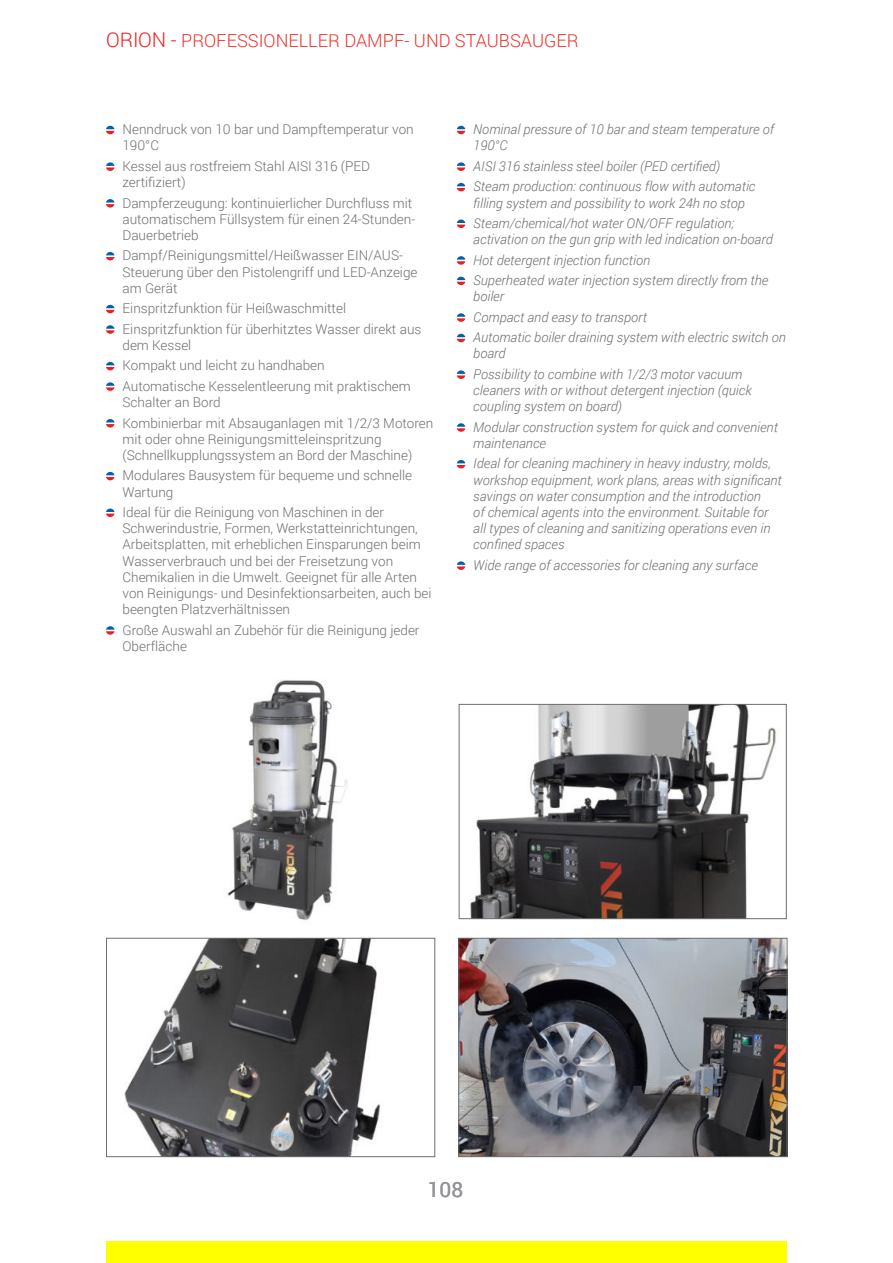
<style>
.page{position:relative;width:893px;height:1263px;background:#fff}
.page>*{position:absolute;margin:0;border:0;box-sizing:border-box;transform-origin:0 0}
.t1{font:21px "Roboto";color:#939598}
.t2{font:300 18px "Roboto";color:#ee312b}
.t3{font:300 13.5px/16.2px "Roboto";color:#6d6e71}
.t4{font:italic 300 13.5px/16.2px "Roboto";color:#6d6e71}
.s1{font-size:20.4px;color:#ee1d23}
</style>
<div class="page">
<div style="left:106px;top:1242px;width:681px;height:21px;background:#ff0"></div>
<img style="left:460px;top:940px;width:325px;height:215px">
<div style="left:458px;top:938px;width:329px;height:219px;border:1px solid #6d6e71"></div>
<img style="left:124px;top:940px;width:257px;height:215px">
<div style="left:106px;top:938px;width:329px;height:219px;border:1px solid #6d6e71"></div>
<img style="left:470px;top:706px;width:306px;height:211px">
<div style="left:459px;top:704px;width:328px;height:215px;border:1px solid #6d6e71"></div>
<img style="left:227px;top:680px;width:121px;height:241px">
<svg style="left:106px;top:126px;width:8px;height:8px"></svg>
<svg style="left:106px;top:162px;width:8px;height:9px"></svg>
<svg style="left:106px;top:199px;width:8px;height:9px"></svg>
<svg style="left:106px;top:252px;width:8px;height:8px"></svg>
<svg style="left:106px;top:305px;width:8px;height:8px"></svg>
<svg style="left:106px;top:325px;width:8px;height:9px"></svg>
<svg style="left:106px;top:362px;width:8px;height:8px"></svg>
<svg style="left:106px;top:382px;width:8px;height:9px"></svg>
<svg style="left:106px;top:419px;width:8px;height:8px"></svg>
<svg style="left:106px;top:472px;width:8px;height:8px"></svg>
<svg style="left:106px;top:508px;width:8px;height:9px"></svg>
<svg style="left:106px;top:626px;width:8px;height:9px"></svg>
<svg style="left:457px;top:126px;width:8px;height:8px"></svg>
<svg style="left:457px;top:162px;width:8px;height:9px"></svg>
<svg style="left:457px;top:183px;width:8px;height:8px"></svg>
<svg style="left:457px;top:220px;width:8px;height:8px"></svg>
<svg style="left:457px;top:256px;width:8px;height:9px"></svg>
<svg style="left:457px;top:277px;width:8px;height:8px"></svg>
<svg style="left:457px;top:313px;width:8px;height:9px"></svg>
<svg style="left:457px;top:334px;width:8px;height:8px"></svg>
<svg style="left:457px;top:370px;width:8px;height:9px"></svg>
<svg style="left:457px;top:423px;width:8px;height:9px"></svg>
<svg style="left:457px;top:460px;width:8px;height:8px"></svg>
<svg style="left:457px;top:561px;width:8px;height:9px"></svg>
<h2 class="t2" style="left:106px;top:32px;width:474px"><span class="s1">ORION -</span> PROFESSIONELLER DAMPF- UND STAUBSAUGER</h2>
<p class="t3" style="left:122px;top:122px;width:293px">Nenndruck von 10 bar und Dampftemperatur von<br>190°C</p>
<p class="t3" style="left:122px;top:159px;width:249px">Kessel aus rostfreiem Stahl AISI 316 (PED zertifiziert)</p>
<p class="t3" style="left:122px;top:196px;width:294px">Dampferzeugung: kontinuierlicher Durchfluss mit automatischem Füllsystem für einen 24-Stunden-<br>Dauerbetrieb</p>
<p class="t3" style="left:122px;top:248px;width:296px">Dampf/Reinigungsmittel/Heißwasser EIN/AUS-<br>Steuerung über den Pistolengriff und LED-Anzeige am Gerät</p>
<p class="t3" style="left:122px;top:299px;width:300px;line-height:20.4px">Einspritzfunktion für Heißwaschmittel<br>Einspritzfunktion für überhitztes Wasser direkt aus</p>
<p class="t3" style="left:122px;top:336px;width:290px;line-height:20.4px">dem Kessel<br>Kompakt und leicht zu handhaben<br>Automatische Kesselentleerung mit praktischem</p>
<p class="t3" style="left:122px;top:393px;width:312px;line-height:20.4px">Schalter an Bord<br>Kombinierbar mit Absauganlagen mit 1/2/3 Motoren</p>
<p class="t3" style="left:122px;top:432px;width:291px">mit oder ohne Reinigungsmitteleinspritzung (Schnellkupplungssystem an Bord der Maschine)</p>
<p class="t3" style="left:122px;top:468px;width:291px">Modulares Bausystem für bequeme und schnelle<br>Wartung</p>
<p class="t3" style="left:122px;top:505px;width:311px">Ideal für die Reinigung von Maschinen in der Schwerindustrie, Formen, Werkstatteinrichtungen, Arbeitsplatten, mit erheblichen Einsparungen beim Wasserverbrauch und bei der Freisetzung von Chemikalien in die Umwelt. Geeignet für alle Arten von Reinigungs- und Desinfektionsarbeiten, auch bei beengten Platzverhältnissen</p>
<p class="t3" style="left:122px;top:623px;width:299px">Große Auswahl an Zubehör für die Reinigung jeder<br>Oberfläche</p>
<p class="t4" style="left:473px;top:122px;width:302px">Nominal pressure of 10 bar and steam temperature of<br>190°C</p>
<p class="t4" style="left:473px;top:155px;width:284px;line-height:20.4px">AISI 316 stainless steel boiler (PED certified)<br>Steam production: continuous flow with automatic</p>
<p class="t4" style="left:473px;top:192px;width:273px;line-height:20.4px">filling system and possibility to work 24h no stop<br>Steam/chemical/hot water ON/OFF regulation;</p>
<p class="t4" style="left:473px;top:230px;width:301px;line-height:20.4px">activation on the gun grip with led indication on-board<br>Hot detergent injection function<br>Superheated water injection system directly from the</p>
<p class="t4" style="left:473px;top:287px;width:314px;line-height:20.4px">boiler<br>Compact and easy to transport<br>Automatic boiler draining system with electric switch on</p>
<p class="t4" style="left:473px;top:344px;width:271px;line-height:20.4px">board<br>Possibility to combine with 1/2/3 motor vacuum</p>
<p class="t4" style="left:473px;top:383px;width:280px">cleaners with or without detergent injection (quick coupling system on board)</p>
<p class="t4" style="left:473px;top:420px;width:306px">Modular construction system for quick and convenient maintenance</p>
<p class="t4" style="left:473px;top:456px;width:310px">Ideal for cleaning machinery in heavy industry, molds, workshop equipment, work plans, areas with significant savings on water consumption and the introduction<br>of chemical agents into the environment. Suitable for all types of cleaning and sanitizing operations even in confined spaces</p>
<p class="t4" style="left:473px;top:558px;width:286px">Wide range of accessories for cleaning any surface</p>
<h1 class="t1" style="left:428px;top:1177px;width:37px">108</h1>
</div>
